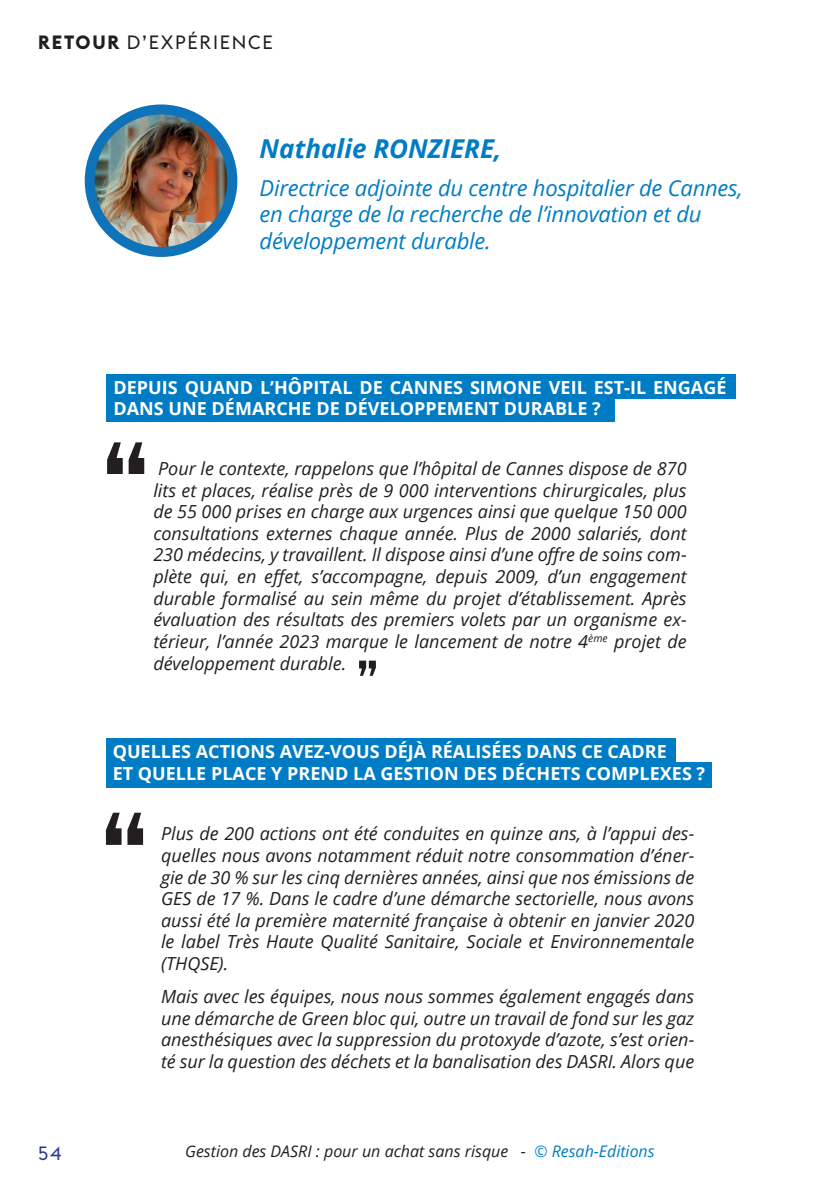
<style>
.page{position:relative;width:840px;height:1191px;background:#fff}
.page>*{position:absolute;margin:0;border:0;box-sizing:border-box;transform-origin:0 0}
.t1{font:italic 700 26px "Open Sans";color:#007cc4}
.t2{font:italic 22px/26.4px "Open Sans";letter-spacing:-.01em;color:#007cc4}
.t3{font:19px "Euclid Flex";letter-spacing:.09em;color:#231f20}
.t4{font:19px "Euclid Flex";color:#283890}
.t5{font:italic 18px/21.6px "Open Sans";color:#231f20;text-align:justify}
.t6{font:700 18px/21.6px "Open Sans";color:#fff}
.t7{font:italic 16px "Open Sans";color:#231f20}
.s1{font-weight:700}
.s2{color:#007cc4}
</style>
<div class="page">
<div style="left:106px;top:762px;width:605px;height:26px;background:#007cc4"></div>
<div style="left:106px;top:397px;width:508px;height:24px;background:#007cc4"></div>
<svg style="left:359px;top:660px;width:16px;height:16px"></svg>
<div style="left:106px;top:374px;width:629px;height:25px;background:#007cc4"></div>
<svg style="left:107px;top:442px;width:37px;height:32px"></svg>
<svg style="left:106px;top:812px;width:37px;height:33px"></svg>
<div style="left:106px;top:738px;width:569px;height:25px;background:#007cc4"></div>
<img style="left:90px;top:109px;width:142px;height:143px;border-radius:71px">
<div style="left:85px;top:104px;width:152px;height:153px;border:10px solid #0f73ba;border-radius:50%"></div>
<p class="t3" style="left:38px;top:32px;width:236px"><span class="s1">RETOUR</span> D’EXPÉRIENCE</p>
<p class="t1" style="left:259px;top:130px;width:243px">Nathalie RONZIERE,</p>
<p class="t2" style="left:259px;top:174px;width:484px">Directrice adjointe du centre hospitalier de Cannes, en charge de la recherche de l’innovation et du développement durable.</p>
<p class="t6" style="left:113px;top:376px;width:614px">DEPUIS QUAND L’HÔPITAL DE CANNES SIMONE VEIL EST-IL ENGAGÉ<br>DANS UNE DÉMARCHE DE DÉVELOPPEMENT DURABLE ?</p>
<p class="t5" style="left:153px;top:457px;width:534px">Pour le contexte, rappelons que l’hôpital de Cannes dispose de 870 lits et places, réalise près de 9 000 interventions chirurgicales, plus de 55 000 prises en charge aux urgences ainsi que quelque 150 000 consultations externes chaque année. Plus de 2000 salariés, dont 230 médecins, y travaillent. Il dispose ainsi d’une offre de soins com&shy;plète qui, en effet, s’accompagne, depuis 2009, d’un engagement durable formalisé au sein même du projet d’établissement. Après évaluation des résultats des premiers volets par un organisme ex&shy;térieur, l’année 2023 marque le lancement de notre 4<sup>ème</sup> projet de développement durable.</p>
<p class="t6" style="left:113px;top:740px;width:593px">QUELLES ACTIONS AVEZ-VOUS DÉJÀ RÉALISÉES DANS CE CADRE<br>ET QUELLE PLACE Y PREND LA GESTION DES DÉCHETS COMPLEXES ?</p>
<p class="t5" style="left:161px;top:822px;width:534px">Plus de 200 actions ont été conduites en quinze ans, à l’appui des&shy;quelles nous avons notamment réduit notre consommation d’éner&shy;gie de 30 % sur les cinq dernières années, ainsi que nos émissions de GES de 17 %. Dans le cadre d’une démarche sectorielle, nous avons aussi été la première maternité française à obtenir en janvier 2020 le label Très Haute Qualité Sanitaire, Sociale et Environnementale (THQSE).</p>
<p class="t5" style="left:161px;top:985px;width:534px">Mais avec les équipes, nous nous sommes également engagés dans une démarche de Green bloc qui, outre un travail de fond sur les gaz anesthésiques avec la suppression du protoxyde d’azote, s’est orien&shy;té sur la question des déchets et la banalisation des DASRI. Alors que</p>
<p class="t4" style="left:38px;top:1141px;width:25px">54</p>
<p class="t7" style="left:185px;top:1140px;width:471px">Gestion des DASRI : pour un achat sans risque - <span class="s2">© Resah-Editions</span></p>
</div>
